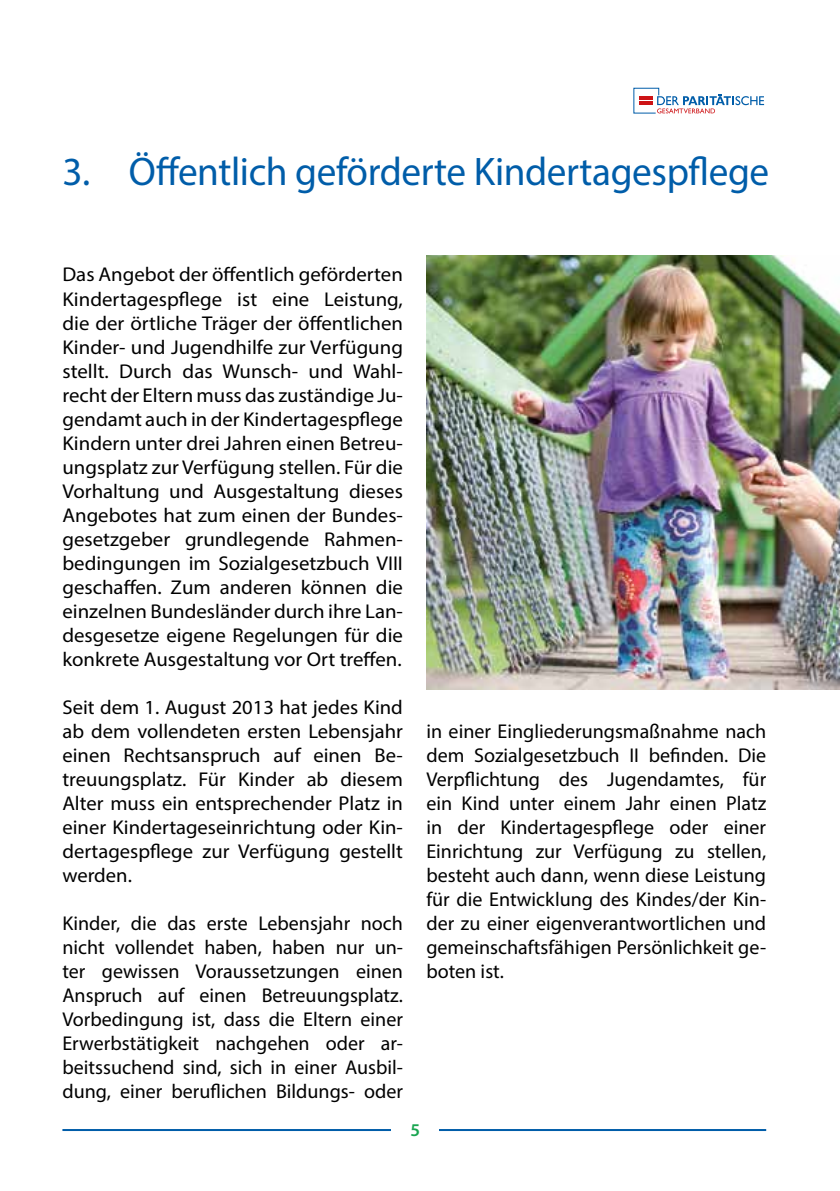
<style>
.page{position:relative;width:840px;height:1191px;background:#fff}
.page>*{position:absolute;margin:0;border:0;box-sizing:border-box;transform-origin:0 0}
.t1{font:40px "Myriad Pro";letter-spacing:-.01em;color:#005da9}
.t2{font:20px/24px "Myriad Pro";color:#000;text-align:justify}
.t3{font:20px/24px "Myriad Pro";color:#000;text-align:justify;scale:1.04 1}
.t4{font:600 18px "Myriad Pro";color:#19a550}
</style>
<div class="page">
<hr style="left:62px;top:1129px;width:703px;height:2px;background:#005da9">
<div style="left:391px;top:1122px;width:48px;height:35px;background:#fff"></div>
<svg style="left:633px;top:88px;width:130px;height:25px"></svg>
<img style="left:426px;top:255px;width:413px;height:434px">
<h1 class="t1" style="left:62px;top:147px;width:708px">3. Öffentlich geförderte Kindertagespflege</h1>
<p class="t3" style="left:62px;top:262px;width:329px">Das Angebot der öffentlich geförderten Kindertagespflege ist eine Leistung, die der örtliche Träger der öffentlichen Kinder- und Jugendhilfe zur Verfügung stellt. Durch das Wunsch- und Wahl&shy;recht der Eltern muss das zuständige Ju&shy;gendamt auch in der Kindertagespflege Kindern unter drei Jahren einen Betreu&shy;ungsplatz zur Verfügung stellen. Für die Vorhaltung und Ausgestaltung dieses Angebotes hat zum einen der Bundes&shy;gesetzgeber grundlegende Rahmen&shy;bedingungen im Sozialgesetzbuch VIII geschaffen. Zum anderen können die einzelnen Bundesländer durch ihre Lan&shy;desgesetze eigene Regelungen für die konkrete Ausgestaltung vor Ort treffen.</p>
<p class="t2" style="left:62px;top:694px;width:342px">Seit dem 1. August 2013 hat jedes Kind ab dem vollendeten ersten Lebensjahr einen Rechtsanspruch auf einen Be&shy;treuungsplatz. Für Kinder ab diesem Alter muss ein entsprechender Platz in einer Kindertageseinrichtung oder Kin&shy;dertagespflege zur Verfügung gestellt werden.</p>
<p class="t2" style="left:62px;top:910px;width:342px">Kinder, die das erste Lebensjahr noch nicht vollendet haben, haben nur un&shy;ter gewissen Voraussetzungen einen Anspruch auf einen Betreuungsplatz.<br>Vorbedingung ist, dass die Eltern einer Erwerbstätigkeit nachgehen oder ar&shy;beitssuchend sind, sich in einer Ausbil&shy;dung, einer beruflichen Bildungs- oder</p>
<p class="t2" style="left:426px;top:718px;width:341px">in einer Eingliederungsmaßnahme nach dem Sozialgesetzbuch II befinden. Die Verpflichtung des Jugendamtes, für ein Kind unter einem Jahr einen Platz in der Kindertagespflege oder einer Einrichtung zur Verfügung zu stellen, besteht auch dann, wenn diese Leistung für die Entwicklung des Kindes/der Kin&shy;der zu einer eigenverantwortlichen und gemeinschaftsfähigen Persönlichkeit ge&shy;boten ist.</p>
<p class="t4" style="left:410px;top:1118px;width:11px">5</p>
</div>
